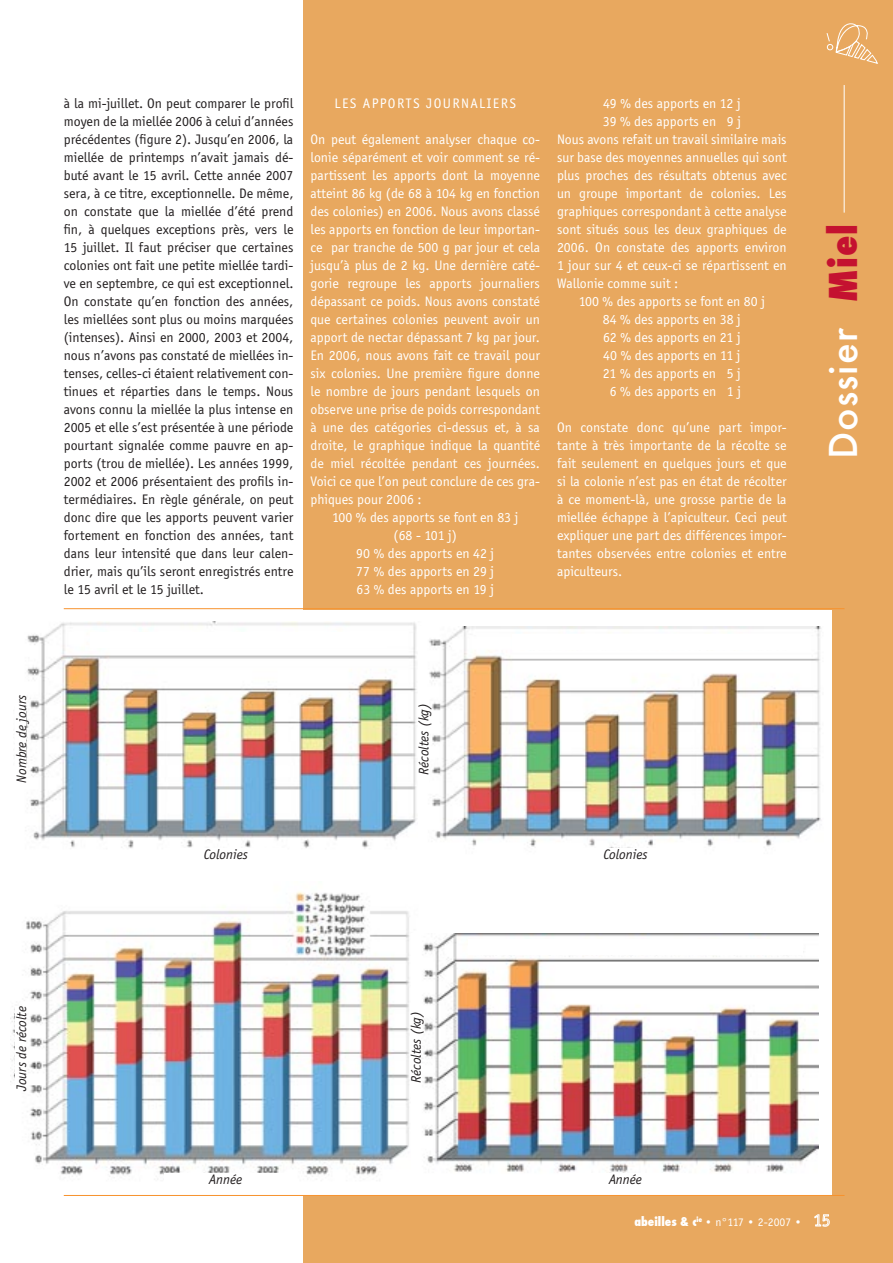
<style>
.page{position:relative;width:893px;height:1263px;background:#fff}
.page>*{position:absolute;margin:0;border:0;box-sizing:border-box;transform-origin:0 0}
.t1{font:500 37.5px "Futura";letter-spacing:.03em;color:#fff}
.t2{font:14.25px/18px "Officina Sans";color:#fff;text-align:justify}
.t3{font:14.25px/18px "Officina Sans";color:#231f20;text-align:justify}
.t4{font:italic 14.25px "Officina Sans";color:#231f20}
.t5{font:14.25px "Officina Sans";letter-spacing:.1em;color:#fff}
.t6{font:12px "Officina Sans";color:#fff}
.s1{font-weight:800;font-stretch:condensed;color:#c41230}
.s2{font-family:"Futura";font-weight:800;font-stretch:condensed}
</style>
<div class="page">
<div style="left:303px;top:0;width:590px;height:1263px;background:#e8a85f"></div>
<div style="left:9px;top:610px;width:823px;height:585px;background:#fff"></div>
<hr style="left:844px;top:85px;width:1px;height:128px;background:#fff">
<hr style="left:64px;top:608px;width:780px;height:1px;background:#f7922d">
<hr style="left:64px;top:1195px;width:780px;height:1px;background:#f7922d">
<svg style="left:826px;top:23px;width:52px;height:41px"></svg>
<svg style="left:814px;top:1214px;width:16px;height:13px"></svg>
<img style="left:26px;top:621px;width:391px;height:228px">
<img style="left:10px;top:891px;width:400px;height:284px">
<img style="left:429px;top:627px;width:392px;height:221px">
<img style="left:422px;top:933px;width:397px;height:240px">
<div style="left:164px;top:848px;width:123px;height:17px;background:#fff"></div>
<div style="left:15px;top:1006px;width:11px;height:85px;background:#fff"></div>
<div style="left:164px;top:1173px;width:123px;height:17px;background:#fff"></div>
<div style="left:90px;top:632px;width:297px;height:16px;background:#fff"></div>
<div style="left:512px;top:634px;width:297px;height:16px;background:#fff"></div>
<div style="left:468px;top:939px;width:334px;height:16px;background:#fff"></div>
<p class="t3" style="left:64px;top:94px;width:231px">à la mi-juillet. On peut comparer le profil moyen de la miellée 2006 à celui d’années précédentes (figure 2). Jusqu’en 2006, la miellée de printemps n’avait jamais dé&shy;buté avant le 15 avril. Cette année 2007 sera, à ce titre, exceptionnelle. De même, on constate que la miellée d’été prend fin, à quelques exceptions près, vers le 15 juillet. Il faut préciser que certaines colonies ont fait une petite miellée tardi&shy;ve en septembre, ce qui est exceptionnel.<br>On constate qu’en fonction des années, les miellées sont plus ou moins marquées (intenses). Ainsi en 2000, 2003 et 2004, nous n’avons pas constaté de miellées in&shy;tenses, celles-ci étaient relativement con&shy;tinues et réparties dans le temps. Nous avons connu la miellée la plus intense en 2005 et elle s’est présentée à une période pourtant signalée comme pauvre en ap&shy;ports (trou de miellée). Les années 1999, 2002 et 2006 présentaient des profils in&shy;termédiaires. En règle générale, on peut donc dire que les apports peuvent varier fortement en fonction des années, tant dans leur intensité que dans leur calen&shy;drier, mais qu’ils seront enregistrés entre le 15 avril et le 15 juillet.</p>
<p class="t2" style="left:603px;top:94px;width:139px">49 % des apports en 12 j</p>
<p class="t5" style="left:334px;top:95px;width:183px">LES APPORTS JOURNALIERS</p>
<p class="t2" style="left:310px;top:130px;width:231px">On peut également analyser chaque co&shy;lonie séparément et voir comment se ré&shy;partissent les apports dont la moyenne atteint 86 kg (de 68 à 104 kg en fonction des colonies) en 2006. Nous avons classé les apports en fonction de leur importan&shy;ce par tranche de 500 g par jour et cela jusqu’à plus de 2 kg. Une dernière caté&shy;gorie regroupe les apports journaliers dépassant ce poids. Nous avons constaté que certaines colonies peuvent avoir un apport de nectar dépassant 7 kg par jour.<br>En 2006, nous avons fait ce travail pour six colonies. Une première figure donne le nombre de jours pendant lesquels on observe une prise de poids correspondant à une des catégories ci-dessus et, à sa droite, le graphique indique la quantité de miel récoltée pendant ces journées.<br>Voici ce que l’on peut conclure de ces gra&shy;phiques pour 2006 :</p>
<p class="t2" style="left:332px;top:508px;width:188px;text-align:center">100 % des apports se font en 83 j (68 - 101 j)</p>
<p class="t2" style="left:356px;top:544px;width:139px">90 % des apports en 42 j</p>
<p class="t2" style="left:356px;top:562px;width:139px">77 % des apports en 29 j</p>
<p class="t2" style="left:356px;top:580px;width:139px">63 % des apports en 19 j</p>
<p class="t2" style="left:603px;top:112px;width:140px">39 % des apports en 9 j</p>
<p class="t2" style="left:557px;top:130px;width:231px">Nous avons refait un travail similaire mais sur base des moyennes annuelles qui sont plus proches des résultats obtenus avec un groupe important de colonies. Les graphiques correspondant à cette analyse sont situés sous les deux graphiques de 2006. On constate des apports environ 1 jour sur 4 et ceux-ci se répartissent en Wallonie comme suit :</p>
<p class="t2" style="left:579px;top:292px;width:188px">100 % des apports se font en 80 j</p>
<p class="t2" style="left:603px;top:310px;width:139px">84 % des apports en 38 j</p>
<p class="t2" style="left:603px;top:328px;width:139px">62 % des apports en 21 j</p>
<p class="t2" style="left:603px;top:346px;width:139px">40 % des apports en 11 j</p>
<p class="t2" style="left:603px;top:364px;width:139px">21 % des apports en 5 j</p>
<p class="t2" style="left:610px;top:382px;width:133px">6 % des apports en 1 j</p>
<p class="t2" style="left:557px;top:418px;width:231px">On constate donc qu’une part impor&shy;tante à très importante de la récolte se fait seulement en quelques jours et que si la colonie n’est pas en état de récolter à ce moment-là, une grosse partie de la miellée échappe à l’apiculteur. Ceci peut expliquer une part des différences impor&shy;tantes observées entre colonies et entre apiculteurs.</p>
<p class="t1" style="left:818px;top:459px;width:237px;rotate:-90deg">Dossier <span class="s1">Miel</span></p>
<p class="t4" style="left:14px;top:783px;width:89px;rotate:-90deg">Nombre de jours</p>
<p class="t4" style="left:204px;top:846px;width:46px">Colonies</p>
<p class="t4" style="left:416px;top:775px;width:74px;rotate:-90deg">Récoltes (kg)</p>
<p class="t4" style="left:603px;top:846px;width:46px">Colonies</p>
<p class="t4" style="left:14px;top:1091px;width:86px;rotate:-90deg">Jours de récolte</p>
<p class="t4" style="left:409px;top:1083px;width:74px;rotate:-90deg">Récoltes (kg)</p>
<p class="t4" style="left:209px;top:1171px;width:35px">Année</p>
<p class="t4" style="left:609px;top:1171px;width:35px">Année</p>
<p class="t6" style="left:634px;top:1215px;width:169px"><span class="s2">abeilles &amp; c</span><sup>ie</sup> • n°117 • 2-2007 •</p>
</div>
